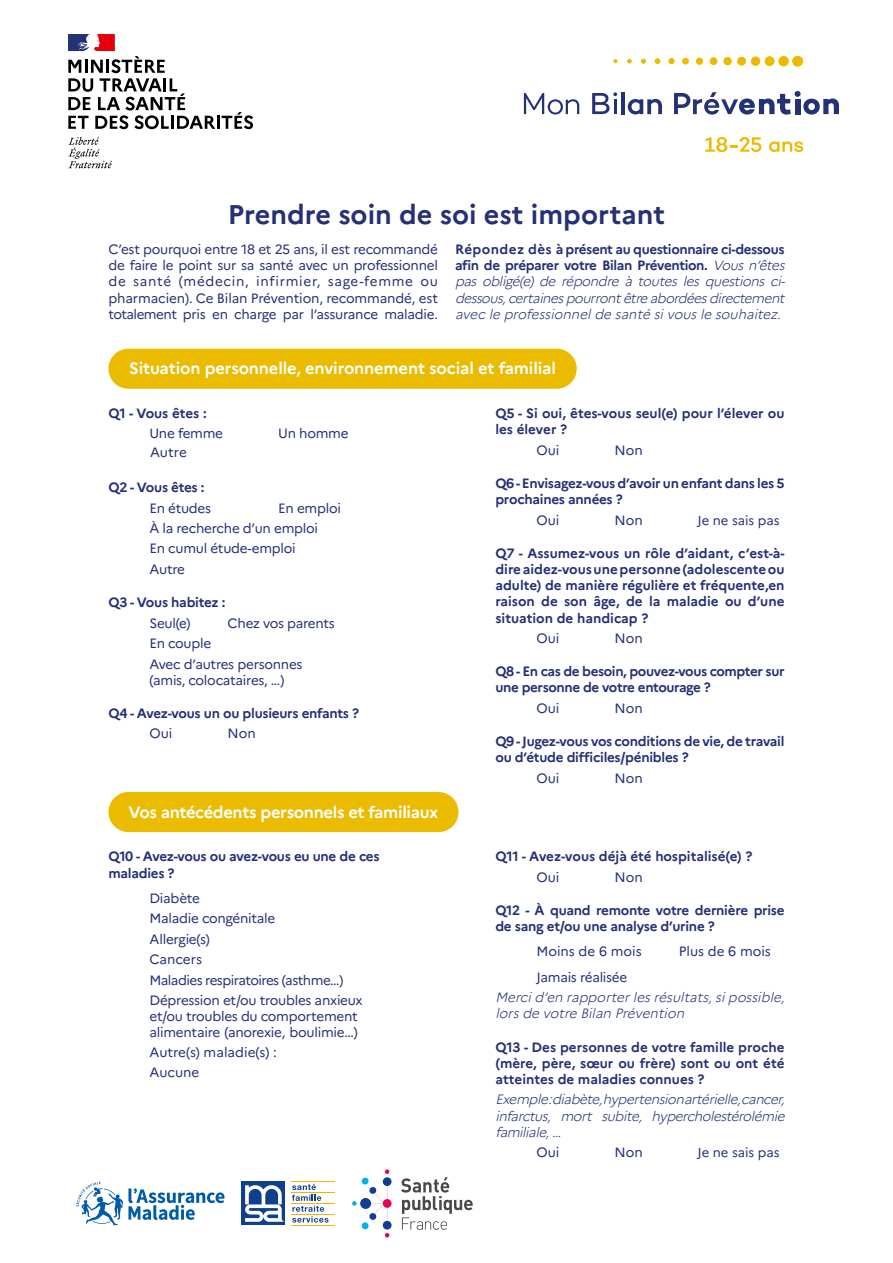
<style>
.page{position:relative;width:893px;height:1263px;background:#fff}
.page>*{position:absolute;margin:0;border:0;box-sizing:border-box;transform-origin:0 0}
.t1{font:700 27px "Marianne";color:#253076}
.t2{font:700 16.5px "Marianne";letter-spacing:-.01em;color:#fff}
.t3{font:700 13.5px/16.2px "Marianne";letter-spacing:-.02em;color:#253076}
.t4{font:13.5px/20.4px "Marianne";letter-spacing:-.02em;color:#253076}
.t5{font:italic 300 13.5px/16.2px "Marianne";letter-spacing:-.035em;color:#253076}
.t6{font:700 13.5px/16.2px "Marianne";color:#253076}
.t7{font:13.5px/20px "Marianne";color:#253076}
.t8{font:13.05px "Marianne";color:#253076}
.s1{font-weight:700;font-style:normal}
</style>
<div class="page">
<div style="left:108px;top:349px;width:469px;height:40px;background:#ebbb00;border-radius:20px"></div>
<div style="left:108px;top:792px;width:350px;height:40px;background:#ebbb00;border-radius:20px"></div>
<svg style="left:68px;top:137px;width:44px;height:31px"></svg>
<svg style="left:68px;top:34px;width:185px;height:95px"></svg>
<svg style="left:705px;top:137px;width:56px;height:15px"></svg>
<svg style="left:769px;top:141px;width:34px;height:11px"></svg>
<div style="left:792px;top:56px;width:11px;height:10px;background:#ebbb00;border-radius:50%"></div>
<div style="left:778px;top:56px;width:11px;height:10px;background:#ebbb00;border-radius:50%"></div>
<div style="left:765px;top:56px;width:9px;height:10px;background:#ebbb00;border-radius:50%"></div>
<div style="left:751px;top:57px;width:9px;height:9px;background:#ebbb00;border-radius:50%"></div>
<div style="left:737px;top:57px;width:9px;height:8px;background:#ebbb00;border-radius:50%"></div>
<div style="left:723px;top:57px;width:9px;height:8px;background:#ebbb00;border-radius:50%"></div>
<div style="left:710px;top:57px;width:7px;height:8px;background:#ebbb00;border-radius:50%"></div>
<div style="left:696px;top:58px;width:7px;height:7px;background:#ebbb00;border-radius:50%"></div>
<div style="left:682px;top:58px;width:7px;height:6px;background:#ebbb00;border-radius:50%"></div>
<svg style="left:668px;top:58px;width:6px;height:6px"></svg>
<svg style="left:655px;top:58px;width:5px;height:6px"></svg>
<svg style="left:641px;top:59px;width:5px;height:5px"></svg>
<svg style="left:627px;top:59px;width:5px;height:4px"></svg>
<svg style="left:613px;top:59px;width:4px;height:4px"></svg>
<svg style="left:524px;top:93px;width:55px;height:22px"></svg>
<svg style="left:592px;top:92px;width:25px;height:22px"></svg>
<hr style="left:614px;top:100px;width:3px;height:14px;background:#233275">
<hr style="left:621px;top:92px;width:3px;height:22px;background:#233275">
<svg style="left:628px;top:99px;width:34px;height:15px"></svg>
<svg style="left:674px;top:92px;width:117px;height:23px"></svg>
<div style="left:794px;top:91px;width:7px;height:6px;background:#233275;border-radius:50%"></div>
<div style="left:795px;top:99px;width:5px;height:15px;background:#233275"></div>
<svg style="left:803px;top:99px;width:36px;height:16px"></svg>
<svg style="left:383px;top:1221px;width:9px;height:8px"></svg>
<svg style="left:383px;top:1177px;width:9px;height:9px"></svg>
<svg style="left:383px;top:1199px;width:9px;height:9px"></svg>
<svg style="left:352px;top:1169px;width:37px;height:68px"></svg>
<svg style="left:401px;top:1177px;width:72px;height:53px"></svg>
<svg style="left:76px;top:1182px;width:148px;height:43px"></svg>
<svg style="left:292px;top:1184px;width:37px;height:38px"></svg>
<hr style="left:291px;top:1181px;width:44px;height:1px;background:#f9b000">
<hr style="left:291px;top:1192px;width:44px;height:1px;background:#f9b000">
<hr style="left:291px;top:1203px;width:44px;height:1px;background:#f9b000">
<hr style="left:291px;top:1214px;width:44px;height:1px;background:#f9b000">
<hr style="left:291px;top:1225px;width:44px;height:1px;background:#f9b000">
<div style="left:241px;top:1181px;width:44px;height:44px;background:#0f408b"></div>
<svg style="left:245px;top:1185px;width:40px;height:37px"></svg>
<h1 class="t1" style="left:228px;top:198px;width:438px">Prendre soin de soi est important</h1>
<p class="t4" style="left:108px;top:241px;width:331px;line-height:16.2px;text-align:justify">C’est pourquoi entre 18 et 25 ans, il est recommandé de faire le point sur sa santé avec un professionnel de santé (médecin, infirmier, sage-femme ou pharmacien). Ce Bilan Prévention, recommandé, est totalement pris en charge par l’assurance maladie.</p>
<p class="t5" style="left:455px;top:241px;width:335px"><span class="s1">Répondez dès à présent au questionnaire ci-dessous afin de préparer votre Bilan Prévention.</span> Vous n’êtes pas obligé(e) de répondre à toutes les questions ci&shy;dessous,certainespourrontêtreabordéesdirectement avec le professionnelde santé sivousle souhaitez.</p>
<p class="t2" style="left:129px;top:359px;width:428px">Situation personnelle, environnement social et familial</p>
<p class="t3" style="left:108px;top:405px;width:100px">Q1 - Vous êtes :</p>
<p class="t4" style="left:149px;top:423px;width:75px">Une femme</p>
<p class="t4" style="left:278px;top:423px;width:72px">Un homme</p>
<p class="t4" style="left:150px;top:442px;width:38px">Autre</p>
<p class="t3" style="left:108px;top:479px;width:98px">Q2 - Vous êtes :</p>
<p class="t4" style="left:149px;top:497px;width:63px">En études</p>
<p class="t4" style="left:149px;top:497px;width:193px;text-indent:129px">En emploi<br>À la recherche d’un emploi<br>En cumul étude-emploi<br>Autre</p>
<p class="t3" style="left:108px;top:594px;width:119px">Q3 - Vous habitez :</p>
<p class="t4" style="left:149px;top:612px;width:43px">Seul(e)</p>
<p class="t4" style="left:228px;top:612px;width:109px">Chez vos parents</p>
<p class="t4" style="left:149px;top:633px;width:155px">En couple<br>Avec d’autres personnes</p>
<p class="t4" style="left:149px;top:670px;width:136px">(amis, colocataires, …)</p>
<p class="t3" style="left:108px;top:705px;width:252px">Q4 - Avez-vous un ou plusieurs enfants ?</p>
<p class="t4" style="left:149px;top:723px;width:25px">Oui</p>
<p class="t4" style="left:228px;top:723px;width:30px">Non</p>
<p class="t2" style="left:128px;top:802px;width:312px">Vos antécédents personnels et familiaux</p>
<p class="t3" style="left:108px;top:848px;width:273px">Q10 - Avez-vous ou avez-vous eu une de ces maladies ?</p>
<p class="t4" style="left:149px;top:888px;width:215px">Diabète<br>Maladie congénitale<br>Allergie(s)<br>Cancers<br>Maladies respiratoires (asthme…)<br>Dépression et/ou troubles anxieux</p>
<p class="t4" style="left:149px;top:1008px;width:210px;line-height:16.2px">et/ou troubles du comportement alimentaire (anorexie, boulimie…)</p>
<p class="t7" style="left:149px;top:1043px;width:129px">Autre(s) maladie(s) :<br>Aucune</p>
<p class="t6" style="left:495px;top:405px;width:291px">Q5 - Si oui, êtes-vous seul(e) pour l’élever ou les élever ?</p>
<p class="t4" style="left:536px;top:440px;width:25px">Oui</p>
<p class="t4" style="left:615px;top:440px;width:30px">Non</p>
<p class="t3" style="left:495px;top:475px;width:291px">Q6 - Envisagez-vous d’avoir un enfant dans les 5 prochaines années ?</p>
<p class="t4" style="left:536px;top:509px;width:25px">Oui</p>
<p class="t4" style="left:615px;top:509px;width:30px">Non</p>
<p class="t8" style="left:697px;top:512px;width:84px">Je ne sais pas</p>
<p class="t3" style="left:495px;top:545px;width:291px;text-align:justify">Q7 - Assumez-vous un rôle d’aidant, c’est-à&shy;dire aidez-vous une personne (adolescente ou adulte) de manière régulière et fréquente,en raison de son âge, de la maladie ou d’une situation de handicap ?</p>
<p class="t4" style="left:536px;top:628px;width:25px">Oui</p>
<p class="t4" style="left:615px;top:628px;width:30px">Non</p>
<p class="t3" style="left:495px;top:663px;width:291px">Q8 - En cas de besoin, pouvez-vous compter sur une personne de votre entourage ?</p>
<p class="t4" style="left:536px;top:698px;width:25px">Oui</p>
<p class="t4" style="left:615px;top:698px;width:30px">Non</p>
<p class="t3" style="left:495px;top:733px;width:291px">Q9 - Jugez-vous vos conditions de vie, de travail ou d’étude difficiles/pénibles ?</p>
<p class="t4" style="left:536px;top:768px;width:25px">Oui</p>
<p class="t4" style="left:615px;top:768px;width:30px">Non</p>
<p class="t6" style="left:495px;top:848px;width:258px">Q11 - Avez-vous déjà été hospitalisé(e) ?</p>
<p class="t4" style="left:536px;top:867px;width:25px">Oui</p>
<p class="t4" style="left:615px;top:867px;width:30px">Non</p>
<p class="t3" style="left:495px;top:902px;width:291px">Q12 - À quand remonte votre dernière prise de sang et/ou une analyse d’urine ?</p>
<p class="t7" style="left:536px;top:942px;width:107px">Moins de 6 mois</p>
<p class="t7" style="left:679px;top:942px;width:94px">Plus de 6 mois</p>
<p class="t4" style="left:536px;top:967px;width:92px">Jamais réalisée</p>
<p class="t5" style="left:495px;top:989px;width:294px">Mercid’en rapporterlesrésultats,sipossible, lorsde votre Bilan Prévention</p>
<p class="t3" style="left:495px;top:1038px;width:291px;text-align:justify">Q13 - Des personnes de votre famille proche (mère, père, sœur ou frère) sont ou ont été atteintes de maladies connues ?</p>
<p class="t5" style="left:495px;top:1091px;width:294px;text-align:justify">Exemple :diabète,hypertension artérielle,cancer, infarctus, mort subite, hypercholestérolémie familiale,…</p>
<p class="t4" style="left:536px;top:1142px;width:25px">Oui</p>
<p class="t4" style="left:615px;top:1142px;width:30px">Non</p>
<p class="t8" style="left:697px;top:1145px;width:84px">Je ne sais pas</p>
</div>
